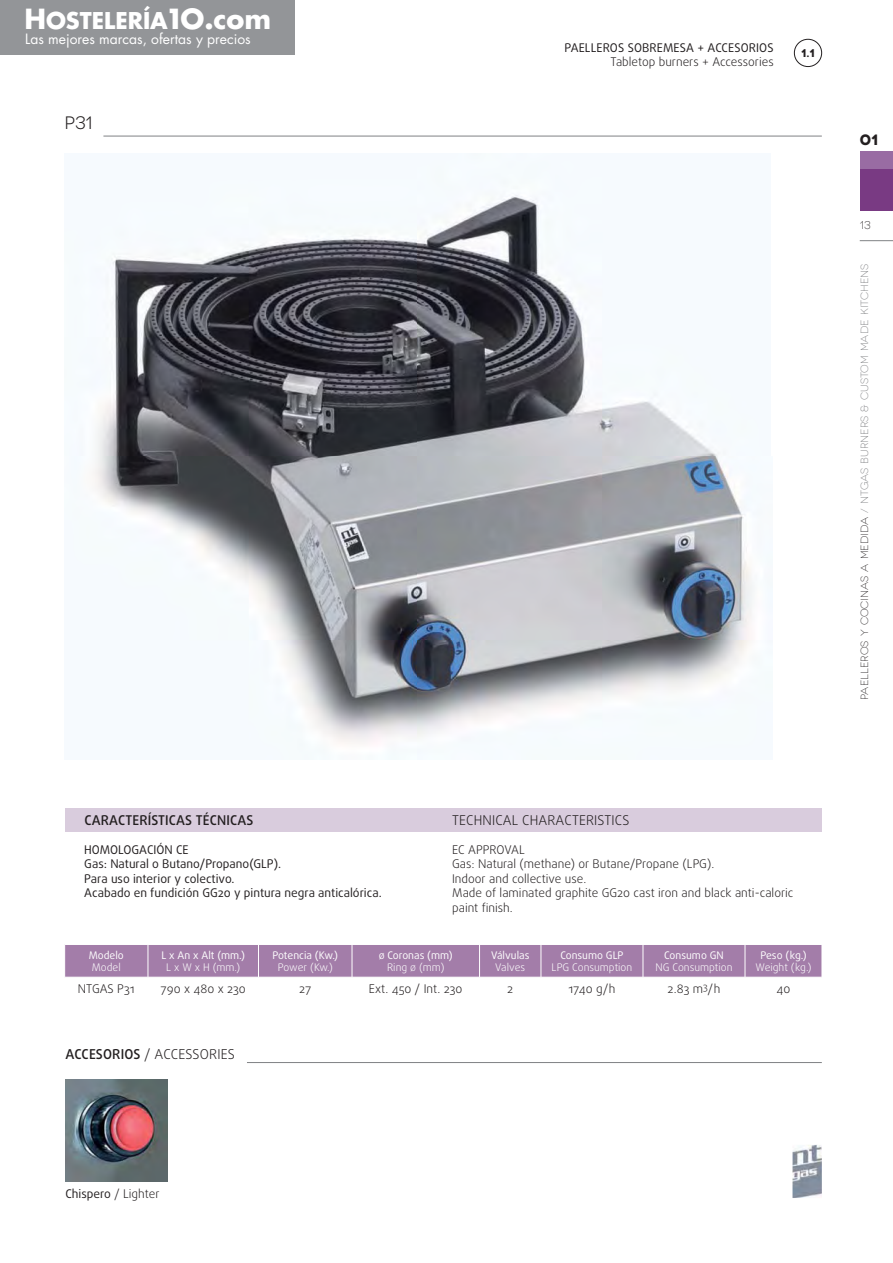
<style>
.page{position:relative;width:893px;height:1263px;background:#fff}
.page>*{position:absolute;margin:0;border:0;box-sizing:border-box;transform-origin:0 0}
.t1{font:700 22.5px "Futura Std";color:#fff}
.t2{font:18px "Novecentowide";color:#231f20}
.t3{font:700 15px "Novecentowide";color:#231f20}
.t4{font:13.8px "Futura Std";color:#fff}
.t5{font:300 13.65px "Daxline Pro";letter-spacing:.01em;color:#231f20}
.t6{font:300 13.5px "Daxline Pro";letter-spacing:.01em;color:#231f20}
.t7{font:500 13.5px "Daxline Pro";letter-spacing:.01em;color:#231f20}
.t8{font:300 12px/14.4px "Daxline Pro";color:#231f20}
.t9{font:12px/14.4px "Daxline Pro";color:#231f20}
.t10{font:700 11.25px "Novecentowide";color:#231f20}
.t11{font:300 11.25px "Novecentowide";color:#231f20}
.t12{font:10.5px "Daxline Pro";color:#fff}
.t13{font:300 10.5px "Daxline Pro";color:#fff}
.t14{font:300 10.5px "Novecentowide";color:#77787b}
.s1{font-size:27px}
.s2{font-weight:500}
.s3{color:#231f20}
.s4{font-weight:300}
</style>
<div class="page">
<img style="left:65px;top:1079px;width:102px;height:102px">
<hr style="left:247px;top:1062px;width:575px;height:1px;background:#808285">
<img style="left:792px;top:1145px;width:30px;height:53px">
<hr style="left:103px;top:136px;width:719px;height:1px;background:#808285">
<div style="left:794px;top:39px;width:28px;height:28px;border:1px solid #231f20;border-radius:50%"></div>
<div style="left:65px;top:808px;width:757px;height:24px;background:#d9ccdd"></div>
<img style="left:74px;top:180px;width:699px;height:580px">
<div style="left:860px;top:162px;width:33px;height:49px;background:#793a83"></div>
<div style="left:860px;top:151px;width:33px;height:17px;background:#996ca3"></div>
<hr style="left:860px;top:240px;width:33px;height:1px;background:#808285">
<div style="left:65px;top:945px;width:757px;height:32px;background:#a37da9"></div>
<hr style="left:148px;top:945px;width:1px;height:32px;background:#fff">
<hr style="left:258px;top:945px;width:1px;height:32px;background:#fff">
<hr style="left:352px;top:945px;width:1px;height:32px;background:#fff">
<hr style="left:479px;top:945px;width:1px;height:32px;background:#fff">
<hr style="left:541px;top:945px;width:1px;height:32px;background:#fff">
<hr style="left:643px;top:945px;width:1px;height:32px;background:#fff">
<hr style="left:745px;top:945px;width:1px;height:32px;background:#fff">
<div style="left:0;top:0;width:294px;height:55px;background:#939598"></div>
<h1 class="t1" style="left:24px;top:8px;width:248px"><span class="s1">H</span>OSTELERÍA<span class="s1">1O.com</span></h1>
<p class="t4" style="left:25px;top:32px;width:227px">Las mejores marcas, ofertas y precios</p>
<h2 class="t2" style="left:64px;top:113px;width:30px">P31</h2>
<p class="t9" style="left:565px;top:41px;width:211px">PAELLEROS SOBREMESA + ACCESORIOS</p>
<p class="t8" style="left:610px;top:55px;width:165px">Tabletop burners + Accessories</p>
<p class="t10" style="left:801px;top:46px;width:15px">1.1</p>
<p class="t7" style="left:84px;top:814px;width:171px">CARACTERÍSTICAS TÉCNICAS</p>
<p class="t9" style="left:84px;top:843px;width:299px">HOMOLOGACIÓN CE<br>Gas: Natural o Butano/Propano(GLP).<br>Para uso interior y colectivo.<br>Acabado en fundición GG20 y pintura negra anticalórica.</p>
<p class="t6" style="left:452px;top:815px;width:179px">TECHNICAL CHARACTERISTICS</p>
<p class="t8" style="left:452px;top:844px;width:343px">EC APPROVAL<br>Gas: Natural (methane) or Butane/Propane (LPG).<br>Indoor and collective use.<br>Made of laminated graphite GG20 cast iron and black anti-caloric paint finish.</p>
<p class="t12" style="left:89px;top:950px;width:37px">Modelo</p>
<p class="t13" style="left:92px;top:963px;width:30px">Model</p>
<p class="t12" style="left:161px;top:950px;width:85px">L x An x Alt (mm.)</p>
<p class="t13" style="left:166px;top:963px;width:75px">L x W x H (mm.)</p>
<p class="t12" style="left:272px;top:950px;width:67px">Potencia (Kw.)</p>
<p class="t13" style="left:278px;top:963px;width:57px">Power (Kw.)</p>
<p class="t12" style="left:379px;top:950px;width:76px">ø Coronas (mm)</p>
<p class="t13" style="left:387px;top:963px;width:59px">Ring ø (mm)</p>
<p class="t12" style="left:491px;top:950px;width:40px">Válvulas</p>
<p class="t13" style="left:495px;top:963px;width:31px">Valves</p>
<p class="t12" style="left:560px;top:950px;width:65px">Consumo GLP</p>
<p class="t13" style="left:552px;top:963px;width:82px">LPG Consumption</p>
<p class="t12" style="left:664px;top:950px;width:61px">Consumo GN</p>
<p class="t13" style="left:655px;top:963px;width:79px">NG Consumption</p>
<p class="t12" style="left:760px;top:950px;width:48px">Peso (kg.)</p>
<p class="t13" style="left:755px;top:963px;width:58px">Weight (kg.)</p>
<p class="t8" style="left:78px;top:983px;width:58px">NTGAS P31</p>
<p class="t8" style="left:161px;top:983px;width:87px">790 x 480 x 230</p>
<p class="t8" style="left:299px;top:983px;width:14px">27</p>
<p class="t8" style="left:369px;top:983px;width:95px">Ext. 450 / Int. 230</p>
<p class="t8" style="left:507px;top:983px;width:7px">2</p>
<p class="t8" style="left:568px;top:983px;width:49px">1740 g/h</p>
<p class="t8" style="left:668px;top:983px;width:54px">2.83 m<sup>3</sup>/h</p>
<p class="t8" style="left:776px;top:983px;width:15px">40</p>
<p class="t5" style="left:66px;top:1049px;width:171px"><span class="s2">ACCESORIOS</span> / ACCESSORIES</p>
<p class="t3" style="left:860px;top:131px;width:20px">01</p>
<p class="t11" style="left:860px;top:219px;width:12px">13</p>
<p class="t14" style="left:858px;top:700px;width:438px;rotate:-90deg"><span class="s3">Paelleros y cocinas a medida</span> / NTGAS BURNERS &amp; CUSTOM MADE KITCHENS</p>
<p class="t9" style="left:65px;top:1187px;width:96px">Chispero <span class="s4">/ Lighter</span></p>
</div>
